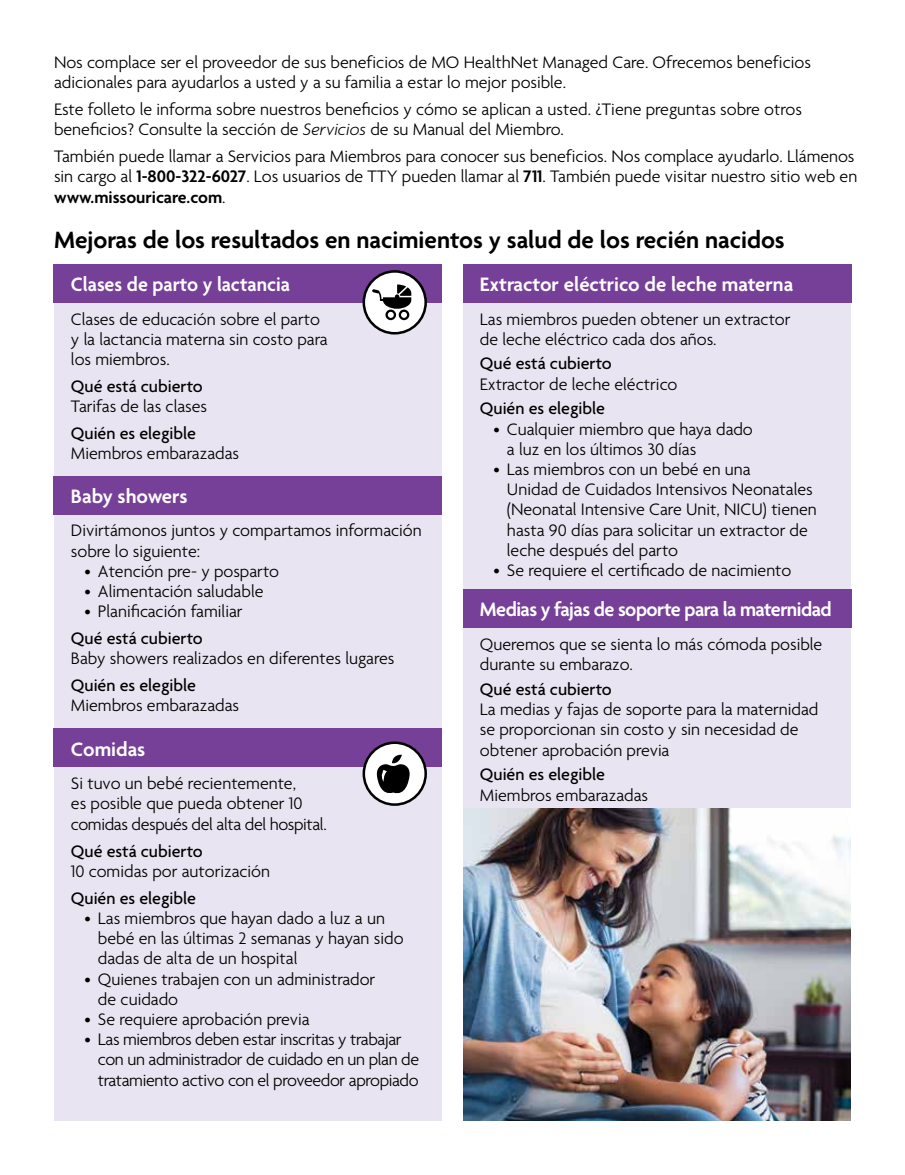
<style>
.page{position:relative;width:905px;height:1175px;background:#fff}
.page>*{position:absolute;margin:0;border:0;box-sizing:border-box;transform-origin:0 0}
.t1{font:600 25.5px "Agenda";color:#000}
.t2{font:600 21px "Agenda";letter-spacing:-.005em;color:#fff}
.t3{font:600 21px "Agenda";letter-spacing:-.025em;color:#fff}
.t4{font:600 21px "Agenda";letter-spacing:-.005em;color:#fff;scale:.96 1}
.t5{font:300 18px/20.2px "Agenda";color:#000}
.t6{font:300 18px/20.2px "Agenda";letter-spacing:-.02em;color:#000}
.t7{font:500 18px "Agenda";color:#000}
.s1{font-style:italic}
.s2{font-weight:600}
.s3{font-weight:500}
</style>
<div class="page">
<div style="left:463px;top:264px;width:387px;height:544px;background:#e9e4f1"></div>
<div style="left:54px;top:281px;width:388px;height:839px;background:#e9e4f1"></div>
<div style="left:54px;top:264px;width:388px;height:38px;background:#763f98"></div>
<div style="left:54px;top:476px;width:388px;height:38px;background:#763f98"></div>
<div style="left:54px;top:728px;width:388px;height:39px;background:#763f98"></div>
<div style="left:463px;top:264px;width:388px;height:38px;background:#763f98"></div>
<div style="left:463px;top:589px;width:388px;height:39px;background:#763f98"></div>
<div style="left:364px;top:742px;width:61px;height:62px;background:#fff;border-radius:50%"></div>
<div style="left:362px;top:741px;width:65px;height:65px;border:3px solid #000;border-radius:50%"></div>
<img style="left:463px;top:808px;width:387px;height:312px">
<div style="left:364px;top:271px;width:61px;height:62px;background:#fff;border-radius:50%"></div>
<div style="left:362px;top:270px;width:65px;height:64px;border:3px solid #000;border-radius:50%"></div>
<svg style="left:372px;top:284px;width:39px;height:36px"></svg>
<svg style="left:376px;top:754px;width:34px;height:40px"></svg>
<p class="t5" style="left:54px;top:52px;width:758px">Nos complace ser el proveedor de sus beneficios de MO HealthNet Managed Care. Ofrecemos beneficios adicionales para ayudarlos a usted y a su familia a estar lo mejor posible.</p>
<p class="t5" style="left:54px;top:99px;width:749px">Este folleto le informa sobre nuestros beneficios y cómo se aplican a usted. ¿Tiene preguntas sobre otros beneficios? Consulte la sección de <span class="s1">Servicios</span> de su Manual del Miembro.</p>
<p class="t5" style="left:54px;top:146px;width:804px">También puede llamar a Servicios para Miembros para conocer sus beneficios. Nos complace ayudarlo. Llámenos sin cargo al <span class="s2">1-800-322-6027</span>. Los usuarios de TTY pueden llamar al <span class="s2">711</span>. También puede visitar nuestro sitio web en <span class="s2">www.missouricare.com</span>.</p>
<h1 class="t1" style="left:54px;top:224px;width:732px">Mejoras de los resultados en nacimientos y salud de los recién nacidos</h1>
<h2 class="t4" style="left:71px;top:271px;width:230px">Clases de parto y lactancia</h2>
<p class="t5" style="left:71px;top:308px;width:258px">Clases de educación sobre el parto y la lactancia materna sin costo para los miembros.</p>
<p class="t5" style="left:71px;top:376px;width:138px"><span class="s3">Qué está cubierto<br></span>Tarifas de las clases</p>
<p class="t5" style="left:71px;top:423px;width:170px;line-height:19.5px"><span class="s3">Quién es elegible<br></span>Miembros embarazadas</p>
<h2 class="t2" style="left:71px;top:483px;width:118px">Baby showers</h2>
<p class="t5" style="left:71px;top:520px;width:352px">Divirtámonos juntos y compartamos información sobre lo siguiente:</p>
<p class="t5" style="left:84px;top:560px;width:196px">• Atención pre- y posparto</p>
<p class="t5" style="left:84px;top:580px;width:180px">• Alimentación saludable</p>
<p class="t5" style="left:84px;top:601px;width:160px">• Planificación familiar</p>
<p class="t5" style="left:71px;top:628px;width:325px"><span class="s3">Qué está cubierto<br></span>Baby showers realizados en diferentes lugares</p>
<p class="t5" style="left:71px;top:675px;width:170px"><span class="s3">Quién es elegible<br></span>Miembros embarazadas</p>
<h2 class="t2" style="left:71px;top:736px;width:76px">Comidas</h2>
<p class="t5" style="left:71px;top:773px;width:257px">Si tuvo un bebé recientemente,<br>es posible que pueda obtener 10 comidas después del alta del hospital.</p>
<p class="t7" style="left:71px;top:839px;width:133px">Qué está cubierto</p>
<p class="t5" style="left:71px;top:860px;width:201px">10 comidas por autorización</p>
<p class="t7" style="left:71px;top:887px;width:126px">Quién es elegible</p>
<p class="t5" style="left:98px;top:907px;width:307px;text-indent:-14px">• Las miembros que hayan dado a luz a un bebé en las últimas 2 semanas y hayan sido dadas de alta de un hospital</p>
<p class="t5" style="left:98px;top:968px;width:279px;text-indent:-14px">• Quienes trabajen con un administrador de cuidado</p>
<p class="t5" style="left:84px;top:1008px;width:227px">• Se requiere aprobación previa</p>
<p class="t6" style="left:98px;top:1029px;width:323px;text-indent:-14px">• Las miembros deben estar inscritas y trabajar con un administrador de cuidado en un plan de tratamiento activo con el proveedor apropiado</p>
<h2 class="t2" style="left:480px;top:271px;width:315px">Extractor eléctrico de leche materna</h2>
<p class="t5" style="left:480px;top:308px;width:312px">Las miembros pueden obtener un extractor de leche eléctrico cada dos años.</p>
<p class="t5" style="left:480px;top:353px;width:199px"><span class="s3">Qué está cubierto<br></span>Extractor de leche eléctrico</p>
<p class="t7" style="left:480px;top:397px;width:126px">Quién es elegible</p>
<p class="t5" style="left:507px;top:418px;width:247px;text-indent:-14px">• Cualquier miembro que haya dado a luz en los últimos 30 días</p>
<p class="t5" style="left:507px;top:459px;width:311px;text-indent:-14px">• Las miembros con un bebé en una<br>Unidad de Cuidados Intensivos Neonatales (Neonatal Intensive Care Unit, NICU) tienen hasta 90 días para solicitar un extractor de leche después del parto</p>
<p class="t5" style="left:493px;top:560px;width:299px">• Se requiere el certificado de nacimiento</p>
<h2 class="t3" style="left:480px;top:597px;width:353px">Medias y fajas de soporte para la maternidad</h2>
<p class="t5" style="left:480px;top:634px;width:344px">Queremos que se sienta lo más cómoda posible durante su embarazo.</p>
<p class="t7" style="left:480px;top:678px;width:133px">Qué está cubierto</p>
<p class="t5" style="left:480px;top:699px;width:340px">La medias y fajas de soporte para la maternidad se proporcionan sin costo y sin necesidad de obtener aprobación previa</p>
<p class="t5" style="left:480px;top:764px;width:170px"><span class="s3">Quién es elegible<br></span>Miembros embarazadas</p>
</div>
